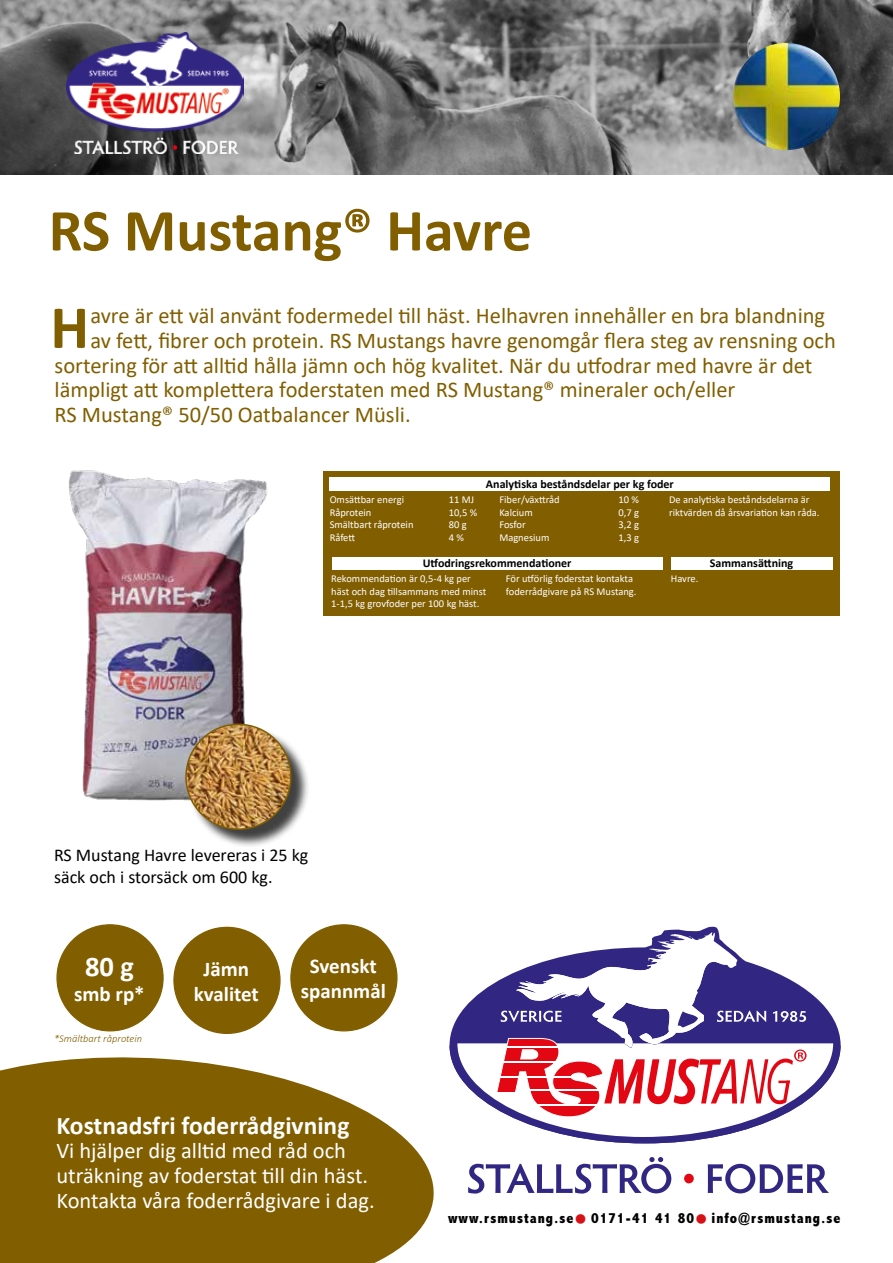
<style>
.page{position:relative;width:893px;height:1263px;background:#fff}
.page>*{position:absolute;margin:0;border:0;box-sizing:border-box;transform-origin:0 0}
.t1{font:700 61.5px "Calibri";color:#815e00}
.t2{font:700 60px "Calibri";color:#815e00}
.t3{font:700 28.5px "Calibri";color:#fff}
.t4{font:700 25.5px "Calibri";color:#fff}
.t5{font:22.5px "Calibri";color:#815e00}
.t6{font:22.5px/24.8px "Calibri";color:#fff}
.t7{font:700 21px/25.2px "Calibri";color:#fff;text-align:center}
.t8{font:18px/21.6px "Calibri";color:#000}
.t9{font:800 condensed 15px "Abadi MT Pro";letter-spacing:.065em;color:#000}
.t10{font:700 12px "Calibri";color:#000}
.t11{font:10.5px/12.6px "Calibri";color:#fff}
.t12{font:italic 300 10.5px "Calibri";color:#815e00}
.s1{color:#d61217}
</style>
<div class="page">
<svg style="left:0;top:1057px;width:434px;height:206px;background:#917220"></svg>
<svg style="left:468px;top:1157px;width:203px;height:36px"></svg>
<div style="left:684px;top:1174px;width:10px;height:9px;background:#e30613;border-radius:50%"></div>
<svg style="left:708px;top:1164px;width:121px;height:29px"></svg>
<svg style="left:449px;top:932px;width:392px;height:211px"></svg>
<img style="left:0;top:0;width:893px;height:174px">
<div style="left:323px;top:471px;width:517px;height:145px;background:#815e00"></div>
<div style="left:330px;top:478px;width:500px;height:13px;background:#fff"></div>
<div style="left:332px;top:557px;width:330px;height:13px;background:#fff"></div>
<div style="left:671px;top:557px;width:161px;height:13px;background:#fff"></div>
<div style="left:174px;top:927px;width:106px;height:106px;background:#815e00;border-radius:50%"></div>
<div style="left:291px;top:925px;width:106px;height:106px;background:#815e00;border-radius:50%"></div>
<div style="left:57px;top:925px;width:106px;height:106px;background:#815e00;border-radius:50%"></div>
<img style="left:733px;top:43px;width:107px;height:107px;border-radius:54px">
<img style="left:66px;top:33px;width:177px;height:121px">
<img style="left:68px;top:470px;width:199px;height:331px">
<div style="left:187px;top:726px;width:123px;height:122px;background:#000;opacity:.75"></div>
<img style="left:186px;top:724px;width:105px;height:105px;border-radius:52px">
<div style="left:185px;top:724px;width:107px;height:106px;border:2px solid #815e00;border-radius:50%"></div>
<h2 class="t2" style="left:49px;top:188px;width:485px">RS Mustang® Havre</h2>
<h1 class="t1" style="left:50px;top:284px;width:40px">H</h1>
<h3 class="t5" style="left:90px;top:300px;width:736px">avre är ett väl använt fodermedel till häst. Helhavren innehåller en bra blandning</h3>
<h3 class="t5" style="left:90px;top:325px;width:747px">av fett, fibrer och protein. RS Mustangs havre genomgår flera steg av rensning och</h3>
<h3 class="t5" style="left:55px;top:349px;width:759px">sortering för att alltid hålla jämn och hög kvalitet. När du utfodrar med havre är det</h3>
<h3 class="t5" style="left:55px;top:374px;width:682px">lämpligt att komplettera foderstaten med RS Mustang® mineraler och/eller</h3>
<h3 class="t5" style="left:55px;top:399px;width:358px">RS Mustang® 50/50 Oatbalancer Müsli.</h3>
<p class="t11" style="left:330px;top:493px;width:76px">Omsättbar energi</p>
<p class="t11" style="left:449px;top:493px;width:27px">11 MJ</p>
<p class="t11" style="left:330px;top:506px;width:43px">Råprotein</p>
<p class="t11" style="left:449px;top:506px;width:30px">10,5 %</p>
<p class="t11" style="left:330px;top:518px;width:85px">Smältbart råprotein</p>
<p class="t11" style="left:449px;top:518px;width:19px">80 g</p>
<p class="t11" style="left:330px;top:531px;width:27px">Råfett</p>
<p class="t11" style="left:449px;top:531px;width:17px">4 %</p>
<p class="t10" style="left:486px;top:476px;width:189px">Analytiska beståndsdelar per kg foder</p>
<p class="t11" style="left:499px;top:493px;width:62px">Fiber/växttråd</p>
<p class="t11" style="left:618px;top:493px;width:22px">10 %</p>
<p class="t11" style="left:499px;top:506px;width:35px">Kalcium</p>
<p class="t11" style="left:618px;top:506px;width:22px">0,7 g</p>
<p class="t11" style="left:499px;top:518px;width:28px">Fosfor</p>
<p class="t11" style="left:618px;top:518px;width:22px">3,2 g</p>
<p class="t11" style="left:499px;top:531px;width:52px">Magnesium</p>
<p class="t11" style="left:618px;top:531px;width:22px">1,3 g</p>
<p class="t11" style="left:669px;top:493px;width:152px">De analytiska beståndsdelarna är riktvärden då årsvariation kan råda.</p>
<p class="t10" style="left:423px;top:555px;width:150px">Utfodringsrekommendationer</p>
<p class="t10" style="left:710px;top:555px;width:85px">Sammansättning</p>
<p class="t11" style="left:331px;top:572px;width:141px">Rekommendation är 0,5-4 kg per</p>
<p class="t11" style="left:671px;top:572px;width:29px">Havre.</p>
<p class="t11" style="left:331px;top:585px;width:157px">häst och dag tillsammans med minst<br>1-1,5 kg grovfoder per 100 kg häst.</p>
<p class="t11" style="left:506px;top:572px;width:132px">För utförlig foderstat kontakta foderrådgivare på RS Mustang.</p>
<h3 class="t8" style="left:54px;top:844px;width:256px">RS Mustang Havre levereras i 25 kg säck och i storsäck om 600 kg.</h3>
<h3 class="t3" style="left:85px;top:946px;width:50px">80 g</h3>
<h3 class="t7" style="left:74px;top:981px;width:72px">smb rp*</h3>
<p class="t12" style="left:54px;top:1032px;width:90px">*Smältbart råprotein</p>
<h3 class="t7" style="left:194px;top:956px;width:67px">Jämn kvalitet</h3>
<h3 class="t7" style="left:301px;top:953px;width:87px">Svenskt spannmål</h3>
<h3 class="t4" style="left:56px;top:1107px;width:294px">Kostnadsfri foderrådgivning</h3>
<h3 class="t6" style="left:56px;top:1138px;width:320px">Vi hjälper dig alltid med råd och uträkning av foderstat till din häst.<br>Kontakta våra foderrådgivare i dag.</h3>
<h3 class="t9" style="left:448px;top:1210px;width:394px">www.rsmustang.se<span class="s1">●</span> 0171-41 41 80<span class="s1">●</span> info@rsmustang.se</h3>
</div>
